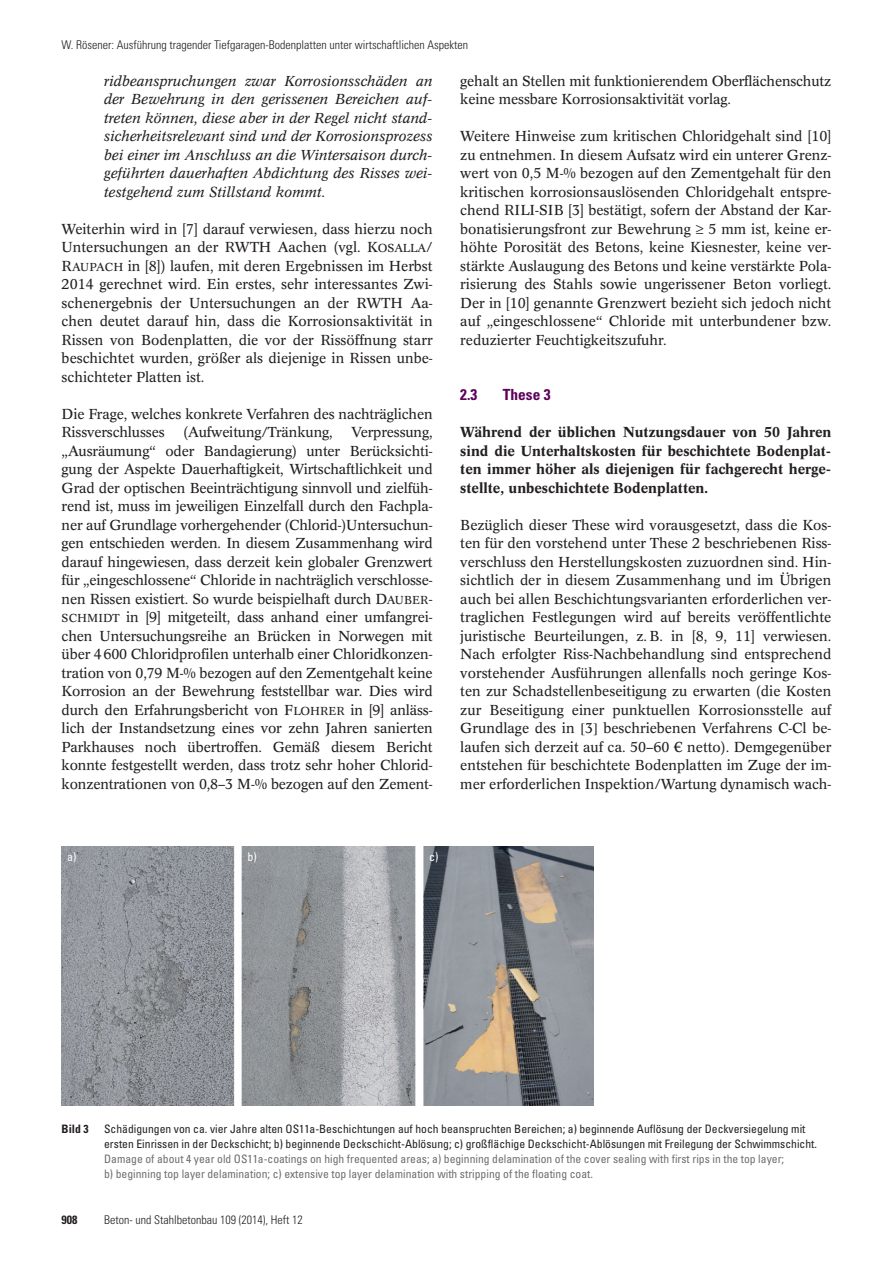
<style>
.page{position:relative;width:893px;height:1263px;background:#fff}
.page>*{position:absolute;margin:0;border:0;box-sizing:border-box;transform-origin:0 0}
.t1{font:700 condensed 15.3px "Univers LT Std";color:#5c005a}
.t2{font:14.25px/18.5px "Concorde BQ";letter-spacing:-.01em;color:#231f20;text-align:justify}
.t3{font:italic 14.25px/18.5px "Concorde BQ";color:#231f20;text-align:justify}
.t4{font:500 14.25px/18.5px "Concorde BQ";color:#231f20;text-align:justify}
.t5{font:300 condensed 12px "Univers LT Std";color:#231f20}
.t6{font:condensed 12px "Univers LT Std";color:#fff}
.t7{font:700 condensed 12px "Univers LT Std";color:#231f20}
.t8{font:condensed 11.7px/15px "Univers LT Std";color:#231f20}
.t9{font:condensed 11.7px/15px "Univers LT Std";color:#6d6e70}
.t10{font:700 condensed 11.7px "Univers LT Std";color:#231f20}
.s1{font-size:11.4px}
</style>
<div class="page">
<img style="left:62px;top:847px;width:532px;height:258px">
<p class="t5" style="left:62px;top:40px;width:408px">W. Rösener: Ausführung tragender Tiefgaragen-Bodenplatten unter wirtschaftlichen Aspekten</p>
<p class="t3" style="left:104px;top:73px;width:330px">ridbeanspruchungen zwar Korrosionsschäden an der Bewehrung in den gerissenen Bereichen auf - treten können, diese aber in der Regel nicht stand&shy;sicherheitsrelevant sind und der Korrosionsprozess bei einer im Anschluss an die Wintersaison durch&shy;geführten dauerhaften Abdichtung des Risses wei&shy;testgehend zum Stillstand kommt.</p>
<p class="t2" style="left:62px;top:221px;width:372px">Weiterhin wird in [7] darauf verwiesen, dass hierzu noch Untersuchungen an der RWTH Aachen (vgl. K<span class="s1">OSALLA</span>/ R<span class="s1">AUPACH</span> in [8]) laufen, mit deren Ergebnissen im Herbst 2014 gerechnet wird. Ein erstes, sehr interessantes Zwi&shy;schenergebnis der Untersuchungen an der RWTH Aa&shy;chen deutet darauf hin, dass die Korrosionsaktivität in Rissen von Bodenplatten, die vor der Rissöffnung starr beschichtet wurden, größer als diejenige in Rissen unbe&shy;schichteter Platten ist.</p>
<p class="t2" style="left:62px;top:406px;width:372px">Die Frage, welches konkrete Verfahren des nachträg lichen<br>Rissverschlusses</p>
<p class="t2" style="left:460px;top:73px;width:372px">gehalt an Stellen mit funktionierendem Oberflächenschutz keine messbare Korrosionsaktivität vorlag.</p>
<p class="t2" style="left:460px;top:128px;width:372px">Weitere Hinweise zum kritischen Chloridgehalt sind [10] zu entnehmen. In diesem Aufsatz wird ein unterer Grenz&shy;wert von 0,5 M-% bezogen auf den Zementgehalt für den kritischen korrosionsauslösenden Chloridgehalt entspre&shy;chend RILI-SIB [3] bestätigt, sofern der Abstand der Kar&shy;bonatisierungsfront zur Bewehrung ≥ 5 mm ist, keine er&shy;höhte Porosität des Betons, keine Kiesnester, keine ver&shy;stärkte Auslaugung des Betons und keine verstärkte Pola&shy;risierung des Stahls sowie ungerissener Beton vorliegt.<br>Der in [10] genannte Grenzwert bezieht sich jedoch nicht auf „eingeschlossene“ Chloride mit unterbundener bzw. reduzierter Feuchtigkeitszufuhr.</p>
<p class="t1" style="left:460px;top:389px;width:19px">2.3</p>
<p class="t1" style="left:503px;top:389px;width:49px">These 3</p>
<p class="t4" style="left:460px;top:424px;width:372px">Während der üblichen Nutzungsdauer von 50 Jahren sind die Unterhaltskosten für beschichtete Bodenplat&shy;ten immer höher als diejenigen für fachgerecht herge&shy;stellte, unbeschichtete Bodenplatten.</p>
<p class="t2" style="left:460px;top:517px;width:372px">Bezüglich dieser These wird vorausgesetzt, dass die Kos&shy;ten für den vorstehend unter These 2 beschriebenen Riss&shy;verschluss den Herstellungskosten zuzuordnen sind. Hin&shy;sichtlich der in diesem Zusammenhang und im Übrigen auch bei allen Beschichtungsvarianten erforderlichen ver&shy;traglichen Festlegungen wird auf bereits veröffentlichte juristische Beurteilungen, z. B. in [8, 9, 11] verwiesen.<br>Nach erfolgter Riss-Nachbehandlung sind entsprechend vorstehender Ausführungen allenfalls noch geringe Kos&shy;ten zur Schadstellenbeseitigung zu erwarten (die Kosten zur Beseitigung einer punktuellen Korrosionsstelle auf Grundlage des in 3 beschriebenen Verfahrens C-Cl be&shy;laufen sich derzeit auf ca. 50–60 € netto). Demgegenüber entstehen für beschichtete Bodenplatten im Zuge der im&shy;mer erforderlichen Inspektion/Wartung dynamisch wach-</p>
<p class="t2" style="left:183px;top:424px;width:151px">(Aufweitung/Tränkung,</p>
<p class="t2" style="left:62px;top:424px;width:372px;text-indent:290px">Verpressung, „Ausräumung“ oder Bandagierung) unter Berücksichti&shy;gung der Aspekte Dauerhaftigkeit, Wirtschaftlichkeit und Grad der optischen Beeinträchtigung sinnvoll und zielfüh&shy;rend ist, muss im jeweiligen Einzelfall durch den Fachpla&shy;ner auf Grundlage vorhergehender (Chlorid-)Untersuchun&shy;gen entschieden werden. In diesem Zusammenhang wird darauf hingewiesen, dass derzeit kein globaler Grenzwert für „eingeschlossene“ Chloride in nachträglich verschlosse&shy;nen Rissen existiert. So wurde beispielhaft durch D<span class="s1">AUBER</span>-<span class="s1">SCHMIDT</span> in [9] mitgeteilt, dass anhand einer umfangrei&shy;chen Untersuchungsreihe an Brücken in Norwegen mit über 4600 Chloridprofilen unterhalb einer Chloridkonzen&shy;tration von 0,79 M-% bezogen auf den Zementgehalt keine Korrosion an der Bewehrung feststellbar war. Dies wird durch den Erfahrungsbericht von F<span class="s1">LOHRER</span> in [9] anläss&shy;lich der Instandsetzung eines vor zehn Jahren sanierten Parkhauses noch übertroffen. Gemäß diesem Bericht konnte festgestellt werden, dass trotz sehr hoher Chlorid&shy;konzentrationen von 0,8–3 M-% bezogen auf den Zement-</p>
<p class="t6" style="left:67px;top:852px;width:11px">a)</p>
<p class="t6" style="left:248px;top:852px;width:11px">b)</p>
<p class="t6" style="left:429px;top:852px;width:11px">c)</p>
<p class="t10" style="left:62px;top:1124px;width:29px">Bild 3</p>
<p class="t8" style="left:104px;top:1122px;width:714px">Schädigungen von ca. vier Jahre alten OS11a-Beschichtungen auf hoch beanspruchten Bereichen; a) beginnende Auflösung der Deckversiegelung mit ersten Einrissen in der Deckschicht; b) beginnende Deckschicht-Ablösung; c) großflächige Deckschicht-Ablösungen mit Freilegung der Schwimmschicht.</p>
<p class="t9" style="left:104px;top:1152px;width:681px">Damage of about 4 year old OS11a-coatings on high frequented areas; a) beginning delamination of the cover sealing with first rips in the top layer; b) beginning top layer delamination; c) extensive top layer delamination with stripping of the floating coat.</p>
<p class="t7" style="left:62px;top:1215px;width:17px">908</p>
<p class="t5" style="left:104px;top:1215px;width:200px">Beton- und Stahlbetonbau 109 (2014), Heft 12</p>
</div>
